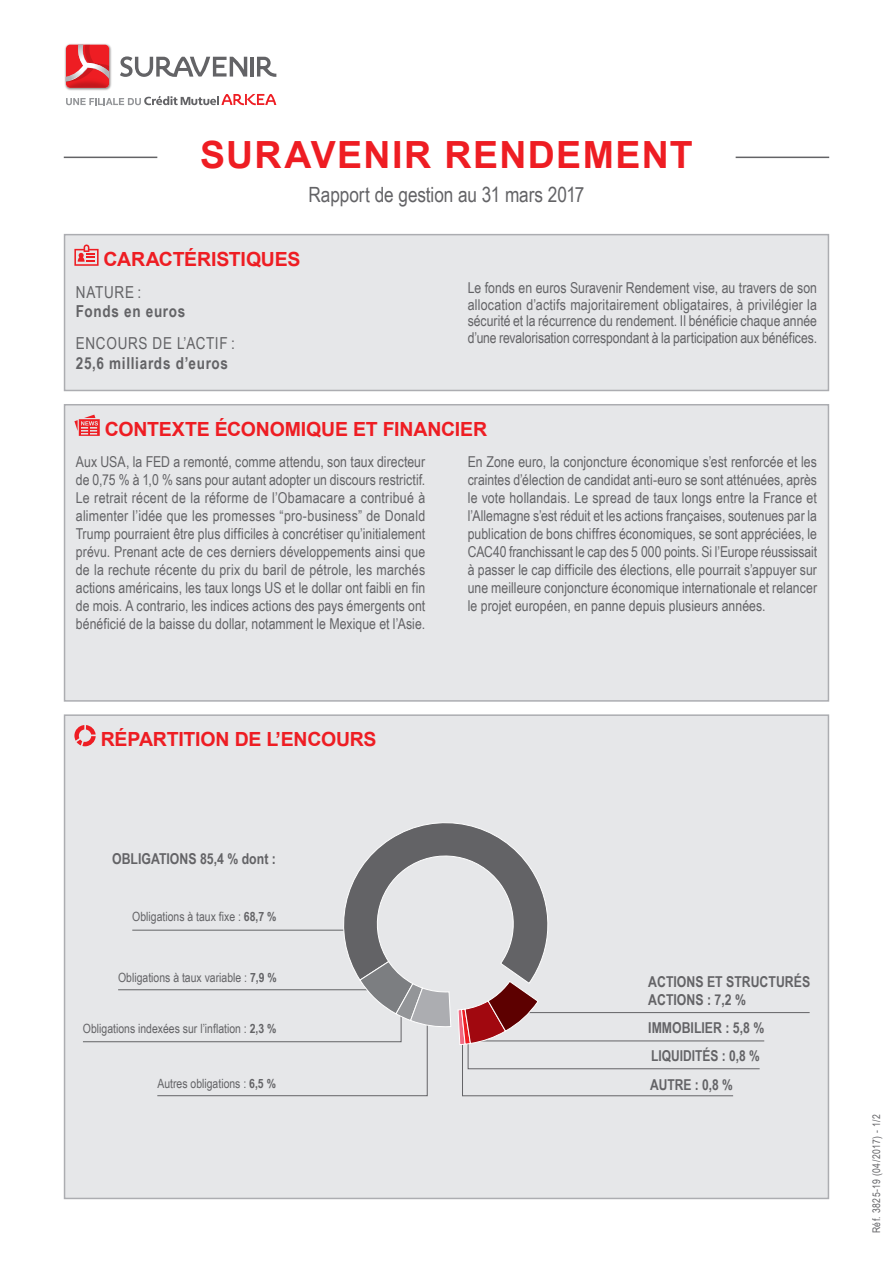
<style>
.page{position:relative;width:893px;height:1263px;background:#fff}
.page>*{position:absolute;margin:0;border:0;box-sizing:border-box;transform-origin:0 0}
.TITRES_NIVEAU_1_OK{font:700 37.5px "Arial";letter-spacing:.035em;color:#ee1d23}
.SOUS-TITRE_FICHE{font:21px "Arial Narrow";letter-spacing:-.005em;color:#636366}
.titres_niveau_2_du_v{font:700 19.5px "Arial";letter-spacing:-.01em;color:#ee1d23}
.TITRES_NIVEAU_3{font:700 16.5px/19.5px "Arial Narrow";letter-spacing:.045em;color:#636366}
.TEXTE_COURANT_PETIT{font:15px/18px "Arial Narrow";color:#636366;text-align:justify}
.t1{font:700 15px/18.8px "Arial Narrow";color:#636366}
.t2{font:12.75px "Arial Narrow";color:#636366}
.renvois{font:10.5px "Arial Narrow";letter-spacing:.04em;color:#636366}
.s1{font-weight:400}
.s2{font-weight:700}
</style>
<div class="page">
<div style="left:64px;top:714px;width:765px;height:485px;background:#e6e7e9;border:2px solid #acadb1"></div>
<hr style="left:250px;top:57px;width:4px;height:20px;background:#636366">
<svg style="left:257px;top:57px;width:19px;height:20px"></svg>
<svg style="left:120px;top:56px;width:127px;height:21px"></svg>
<svg style="left:66px;top:94px;width:210px;height:11px"></svg>
<img style="left:64px;top:44px;width:48px;height:47px">
<svg style="left:66px;top:45px;width:43px;height:23px"></svg>
<img style="left:66px;top:68px;width:43px;height:20px">
<hr style="left:64px;top:157px;width:93px;height:1px;background:#636366">
<hr style="left:736px;top:157px;width:93px;height:1px;background:#636366">
<hr style="left:509px;top:1012px;width:301px;height:1px;background:#636366">
<hr style="left:461px;top:1040px;width:303px;height:1px;background:#636366">
<svg style="left:83px;top:822px;width:677px;height:274px"></svg>
<div style="left:65px;top:235px;width:763px;height:155px;background:#e6e7e9"></div>
<div style="left:64px;top:234px;width:765px;height:157px;border:2px solid #acadb1"></div>
<div style="left:65px;top:405px;width:763px;height:296px;background:#e6e7e9"></div>
<div style="left:64px;top:404px;width:765px;height:298px;border:2px solid #acadb1"></div>
<svg style="left:74px;top:415px;width:26px;height:21px"></svg>
<svg style="left:74px;top:244px;width:25px;height:22px"></svg>
<svg style="left:74px;top:725px;width:22px;height:21px"></svg>
<p class="TITRES_NIVEAU_1_OK" style="left:200px;top:133px;width:494px">SURAVENIR RENDEMENT</p>
<p class="SOUS-TITRE_FICHE" style="left:309px;top:183px;width:277px">Rapport de gestion au 31 mars 2017</p>
<p class="titres_niveau_2_du_v" style="left:104px;top:248px;width:198px">CARACTÉRISTIQUES</p>
<p class="TITRES_NIVEAU_3" style="left:76px;top:282px;width:111px"><span class="s1">NATURE :<br></span>Fonds en euros</p>
<p class="TITRES_NIVEAU_3" style="left:76px;top:334px;width:160px"><span class="s1">ENCOURS DE L’ACTIF :<br></span>25,6 milliards d’euros</p>
<p class="TEXTE_COURANT_PETIT" style="left:468px;top:279px;width:351px;line-height:16.5px">Le fonds en euros Suravenir Rendement vise, au travers de son allocation d’actifs majoritairement obligataires, à privilégier la sécurité et la récurrence du rendement. Il bénéficie chaque année d’une revalorisation correspondant à la participation aux bénéfices.</p>
<p class="titres_niveau_2_du_v" style="left:105px;top:418px;width:384px">CONTEXTE ÉCONOMIQUE ET FINANCIER</p>
<p class="TEXTE_COURANT_PETIT" style="left:76px;top:453px;width:351px">Aux USA, la FED a remonté, comme attendu, son taux directeur de 0,75 % à 1,0 % sans pour autant adopter un discours restrictif.<br>Le retrait récent de la réforme de l’Obamacare a contribué à alimenter l’idée que les promesses “pro-business” de Donald Trump pourraient être plus difficiles à concrétiser qu’initialement prévu. Prenant acte de ces derniers développements ainsi que de la rechute récente du prix du baril de pétrole, les marchés actions américains, les taux longs US et le dollar ont faibli en fin de mois. A contrario, les indices actions des pays émergents ont bénéficié de la baisse du dollar, notamment le Mexique et l’Asie.</p>
<p class="TEXTE_COURANT_PETIT" style="left:468px;top:453px;width:351px">En Zone euro, la conjoncture économique s’est renforcée et les craintes d’élection de candidat anti-euro se sont atténuées, après le vote hollandais. Le spread de taux longs entre la France et l’Allemagne s’est réduit et les actions françaises, soutenues par la publication de bons chiffres économiques, se sont appréciées, le CAC40 franchissant le cap des 5 000 points. Si l’Europe réussissait à passer le cap difficile des élections, elle pourrait s’appuyer sur une meilleure conjoncture économique internationale et relancer le projet européen, en panne depuis plusieurs années.</p>
<p class="titres_niveau_2_du_v" style="left:101px;top:728px;width:277px">RÉPARTITION DE L’ENCOURS</p>
<p class="t1" style="left:112px;top:848px;width:165px">OBLIGATIONS 85,4 % dont :</p>
<p class="t2" style="left:132px;top:909px;width:146px">Obligations à taux fixe : <span class="s2">68,7 %</span></p>
<p class="t2" style="left:118px;top:970px;width:160px">Obligations à taux variable : <span class="s2">7,9 %</span></p>
<p class="t2" style="left:83px;top:1021px;width:195px">Obligations indexées sur l’inflation : <span class="s2">2,3 %</span></p>
<p class="t2" style="left:157px;top:1076px;width:120px">Autres obligations : <span class="s2">6,5 %</span></p>
<p class="t1" style="left:648px;top:971px;width:163px">ACTIONS ET STRUCTURÉS<br>ACTIONS : 7,2 %</p>
<p class="t1" style="left:648px;top:1017px;width:118px">IMMOBILIER : 5,8 %</p>
<p class="t1" style="left:651px;top:1045px;width:110px">LIQUIDITÉS : 0,8 %</p>
<p class="t1" style="left:650px;top:1074px;width:84px">AUTRE : 0,8 %</p>
<p class="renvois" style="left:870px;top:1233px;width:120px;rotate:-90deg">Réf. 3825-19 (04/2017) - 1/2</p>
</div>
